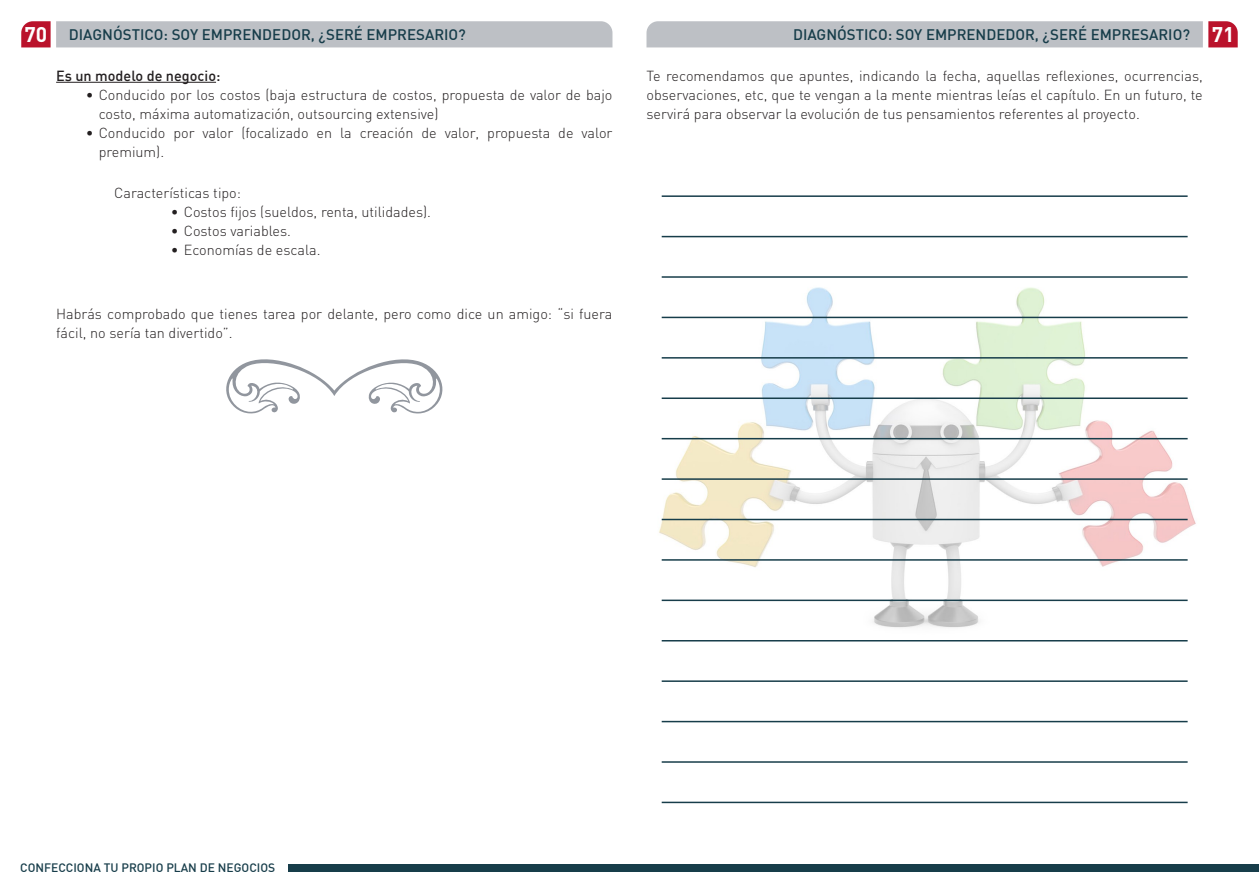
<style>
.page{position:relative;width:1259px;height:893px;background:#fff}
.page>*{position:absolute;margin:0;border:0;box-sizing:border-box;transform-origin:0 0}
.t1{font:500 15px "DIN";color:#173d4a}
.t2{font:300 14.4px/19.2px "DIN";color:#231f20}
.t3{font:500 14.4px "DIN";color:#231f20}
.t4{font:500 12px "DIN";color:#173d4a}
.s1{font-weight:700;font-size:21px;color:#fff}
</style>
<div class="page">
<div style="left:288px;top:864px;width:683px;height:8px;background:#173d4a"></div>
<svg style="left:21px;top:21px;width:591px;height:26px;background:#beb9bf"></svg>
<div style="left:629px;top:864px;width:630px;height:8px;background:#173d4a"></div>
<div style="left:646px;top:21px;width:556px;height:26px;background:#bdc0c5"></div>
<svg style="left:1208px;top:21px;width:29px;height:26px"></svg>
<hr style="left:56px;top:82px;width:160px;height:1px;background:#231f20">
<svg style="left:226px;top:359px;width:217px;height:55px"></svg>
<img style="left:659px;top:195px;width:537px;height:609px">
<hr style="left:661px;top:195px;width:526px;height:2px;background:#173d4a">
<hr style="left:661px;top:236px;width:526px;height:1px;background:#173d4a">
<hr style="left:661px;top:276px;width:526px;height:2px;background:#173d4a">
<hr style="left:661px;top:317px;width:526px;height:1px;background:#173d4a">
<hr style="left:661px;top:357px;width:526px;height:2px;background:#173d4a">
<hr style="left:661px;top:397px;width:526px;height:2px;background:#173d4a">
<hr style="left:661px;top:438px;width:526px;height:1px;background:#173d4a">
<hr style="left:661px;top:478px;width:526px;height:2px;background:#173d4a">
<hr style="left:661px;top:519px;width:526px;height:1px;background:#173d4a">
<hr style="left:661px;top:559px;width:526px;height:2px;background:#173d4a">
<hr style="left:661px;top:600px;width:526px;height:1px;background:#173d4a">
<hr style="left:661px;top:640px;width:526px;height:1px;background:#173d4a">
<hr style="left:661px;top:680px;width:526px;height:2px;background:#173d4a">
<hr style="left:661px;top:721px;width:526px;height:1px;background:#173d4a">
<hr style="left:661px;top:761px;width:526px;height:2px;background:#173d4a">
<hr style="left:661px;top:802px;width:526px;height:1px;background:#173d4a">
<p class="t1" style="left:24px;top:25px;width:443px"><span class="s1">70</span> DIAGNÓSTICO: SOY EMPRENDEDOR, ¿SERÉ EMPRESARIO?</p>
<p class="t3" style="left:56px;top:66px;width:166px">Es un modelo de negocio:</p>
<p class="t2" style="left:99px;top:85px;width:515px;text-indent:-13px">• Conducido por los costos (baja estructura de costos, propuesta de valor de bajo costo, máxima automatización, outsourcing extensive)</p>
<p class="t2" style="left:99px;top:123px;width:515px;text-indent:-13px">• Conducido por valor (focalizado en la creación de valor, propuesta de valor premium).</p>
<p class="t2" style="left:114px;top:183px;width:128px">Características tipo:</p>
<p class="t2" style="left:171px;top:202px;width:261px">• Costos fijos (sueldos, renta, utilidades).</p>
<p class="t2" style="left:171px;top:221px;width:122px">• Costos variables.</p>
<p class="t2" style="left:171px;top:240px;width:151px">• Economías de escala.</p>
<p class="t2" style="left:56px;top:304px;width:558px">Habrás comprobado que tienes tarea por delante, pero como dice un amigo: “si fuera fácil, no sería tan divertido”.</p>
<p class="t1" style="left:793px;top:25px;width:443px">DIAGNÓSTICO: SOY EMPRENDEDOR, ¿SERÉ EMPRESARIO? <span class="s1">71</span></p>
<p class="t2" style="left:646px;top:66px;width:558px;text-align:justify">Te recomendamos que apuntes, indicando la fecha, aquellas reflexiones, ocurrencias, observaciones, etc, que te vengan a la mente mientras leías el capítulo. En un futuro, te servirá para observar la evolución de tus pensamientos referentes al proyecto.</p>
<p class="t4" style="left:20px;top:860px;width:257px">CONFECCIONA TU PROPIO PLAN DE NEGOCIOS</p>
</div>
